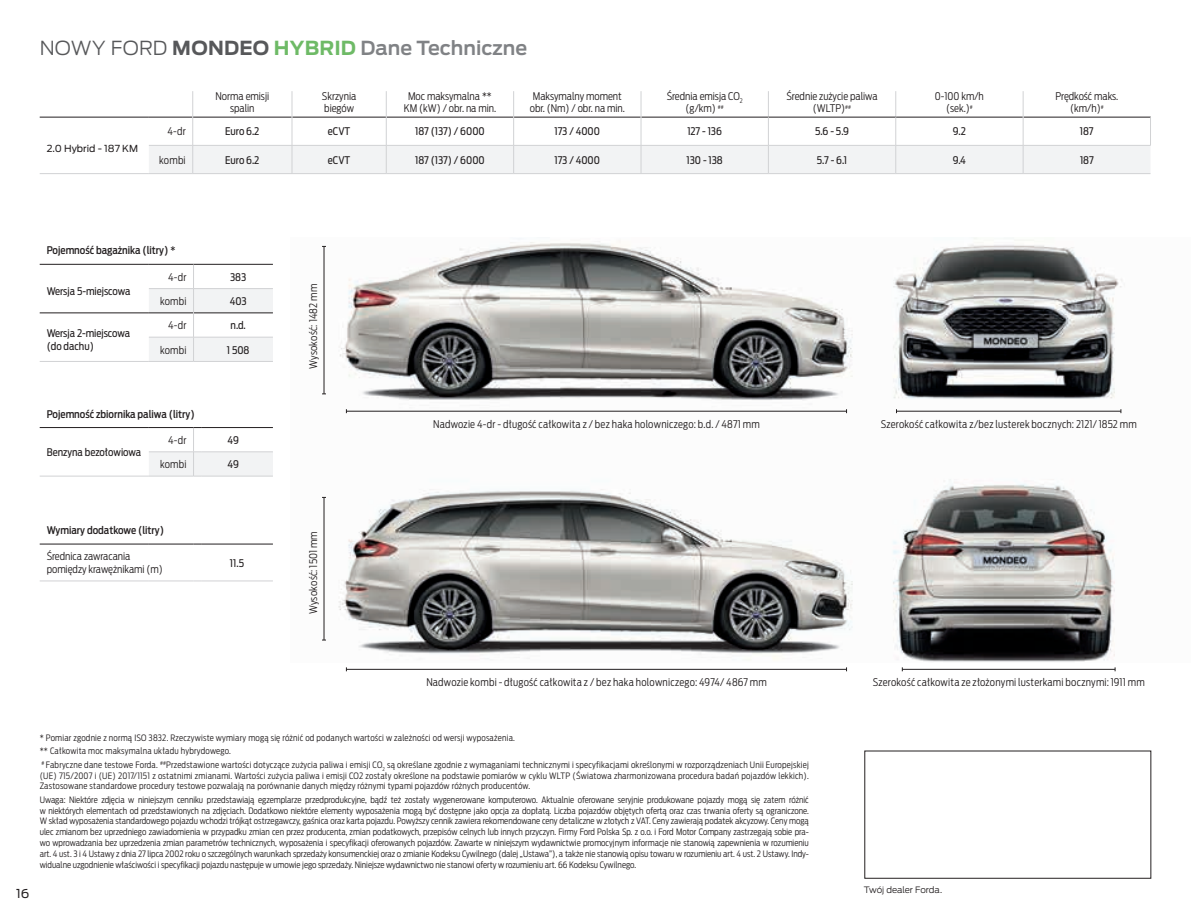
<style>
.page{position:relative;width:1191px;height:918px;background:#fff}
.page>*{position:absolute;margin:0;border:0;box-sizing:border-box;transform-origin:0 0}
.t1{font:600 19.25px "Ford Antenna";color:#808285}
.t2{font:12.25px "Ford Antenna";color:#231f20}
.t3{font:300 10.5px/12.6px "Ford Antenna Cond";letter-spacing:.01em;color:#231f20;text-align:center}
.t4{font:10.5px/12.6px "Ford Antenna Cond";color:#231f20}
.t5{font:500 10.5px "Ford Antenna Cond";color:#231f20}
.t6{font:9.62px "Ford Antenna";color:#231f20}
.t7{font:300 8.75px/10.8px "Ford Antenna Cond";letter-spacing:.025em;color:#231f20}
.t8{font:300 8.75px "Ford Antenna";color:#231f20}
.s1{font-weight:300;color:#57585a}
.s2{font-weight:700;color:#57585a}
.s3{font-weight:700;color:#6eba66}
.s4{font-weight:400}
</style>
<div class="page">
<hr style="left:40px;top:173px;width:109px;height:1px;background:#d1d2d4">
<hr style="left:40px;top:117px;width:109px;height:1px;background:#231f20">
<svg style="left:149px;top:91px;width:1002px;height:83px"></svg>
<hr style="left:149px;top:145px;width:44px;height:1px;background:#d1d2d4">
<hr style="left:193px;top:145px;width:99px;height:1px;background:#d1d2d4">
<hr style="left:292px;top:145px;width:94px;height:1px;background:#d1d2d4">
<hr style="left:386px;top:145px;width:127px;height:1px;background:#d1d2d4">
<hr style="left:513px;top:145px;width:128px;height:1px;background:#d1d2d4">
<hr style="left:641px;top:145px;width:127px;height:1px;background:#d1d2d4">
<hr style="left:768px;top:145px;width:127px;height:1px;background:#d1d2d4">
<hr style="left:895px;top:145px;width:128px;height:1px;background:#d1d2d4">
<hr style="left:1023px;top:145px;width:127px;height:1px;background:#d1d2d4">
<hr style="left:40px;top:264px;width:109px;height:1px;background:#231f20">
<hr style="left:149px;top:361px;width:44px;height:1px;background:#d1d2d4">
<hr style="left:193px;top:361px;width:80px;height:1px;background:#d1d2d4">
<hr style="left:40px;top:312px;width:109px;height:1px;background:#231f20">
<svg style="left:149px;top:264px;width:124px;height:97px"></svg>
<hr style="left:40px;top:361px;width:109px;height:1px;background:#d1d2d4">
<hr style="left:40px;top:427px;width:109px;height:1px;background:#231f20">
<hr style="left:40px;top:543px;width:109px;height:1px;background:#231f20">
<hr style="left:149px;top:543px;width:44px;height:1px;background:#231f20">
<hr style="left:201px;top:543px;width:72px;height:1px;background:#231f20">
<hr style="left:40px;top:580px;width:109px;height:1px;background:#d1d2d4">
<hr style="left:149px;top:580px;width:44px;height:1px;background:#d1d2d4">
<hr style="left:201px;top:580px;width:72px;height:1px;background:#d1d2d4">
<hr style="left:40px;top:476px;width:109px;height:1px;background:#d1d2d4">
<svg style="left:149px;top:427px;width:124px;height:50px"></svg>
<img style="left:322px;top:238px;width:800px;height:424px">
<hr style="left:324px;top:246px;width:1px;height:148px;background:#231f20">
<hr style="left:896px;top:411px;width:224px;height:1px;background:#231f20">
<hr style="left:902px;top:669px;width:213px;height:1px;background:#231f20">
<hr style="left:346px;top:411px;width:500px;height:1px;background:#231f20">
<hr style="left:346px;top:669px;width:500px;height:1px;background:#231f20">
<hr style="left:324px;top:497px;width:1px;height:143px;background:#231f20">
<h1 class="t1" style="left:40px;top:31px;width:489px"><span class="s1">NOWY FORD</span> <span class="s2">MONDEO</span> <span class="s3">HYBRID</span> Dane Techniczne</h1>
<p class="t6" style="left:47px;top:140px;width:93px">2.0 Hybrid - 187 KM</p>
<p class="t3" style="left:215px;top:88px;width:55px">Norma emisji spalin</p>
<p class="t3" style="left:322px;top:88px;width:36px;text-align:left">Skrzynia biegów</p>
<p class="t3" style="left:404px;top:88px;width:94px">Moc maksymalna **<br>KM (kW) / obr. na min.</p>
<p class="t3" style="left:530px;top:88px;width:97px;text-align:left">Maksymalny moment obr. (Nm) / obr. na min.</p>
<p class="t3" style="left:666px;top:88px;width:78px">Średnia emisja CO<sub>2 </sub>(g/km) <sup>##</sup></p>
<p class="t3" style="left:786px;top:88px;width:93px">Średnie zużycie paliwa (WLTP)<sup>##</sup></p>
<p class="t3" style="left:935px;top:88px;width:50px">0-100 km/h (sek.)<sup>#</sup></p>
<p class="t3" style="left:1055px;top:88px;width:64px">Prędkość maks. (km/h)<sup>#</sup></p>
<p class="t3" style="left:167px;top:124px;width:20px">4-dr</p>
<p class="t4" style="left:225px;top:124px;width:36px">Euro 6.2</p>
<p class="t4" style="left:328px;top:124px;width:24px">eCVT</p>
<p class="t4" style="left:415px;top:124px;width:71px">187 (137) / 6000</p>
<p class="t4" style="left:554px;top:124px;width:47px">173 / 4000</p>
<p class="t4" style="left:687px;top:124px;width:36px">127 - 136</p>
<p class="t4" style="left:815px;top:124px;width:36px">5.6 - 5.9</p>
<p class="t4" style="left:953px;top:124px;width:14px">9.2</p>
<p class="t4" style="left:1080px;top:124px;width:15px">187</p>
<p class="t3" style="left:159px;top:152px;width:28px">kombi</p>
<p class="t4" style="left:225px;top:152px;width:36px">Euro 6.2</p>
<p class="t4" style="left:328px;top:152px;width:24px">eCVT</p>
<p class="t4" style="left:415px;top:152px;width:71px">187 (137) / 6000</p>
<p class="t4" style="left:554px;top:152px;width:47px">173 / 4000</p>
<p class="t4" style="left:686px;top:152px;width:38px">130 - 138</p>
<p class="t4" style="left:817px;top:152px;width:32px">5.7 - 6.1</p>
<p class="t4" style="left:953px;top:152px;width:15px">9.4</p>
<p class="t4" style="left:1080px;top:152px;width:15px">187</p>
<p class="t5" style="left:47px;top:241px;width:130px">Pojemność bagażnika (litry) <span class="s4">*</span></p>
<p class="t4" style="left:47px;top:284px;width:85px">Wersja 5-miejscowa</p>
<p class="t3" style="left:168px;top:269px;width:20px">4-dr</p>
<p class="t4" style="left:230px;top:269px;width:18px">383</p>
<p class="t3" style="left:160px;top:293px;width:28px">kombi</p>
<p class="t4" style="left:230px;top:293px;width:19px">403</p>
<p class="t4" style="left:47px;top:326px;width:85px">Wersja 2-miejscowa (do dachu)</p>
<p class="t3" style="left:168px;top:318px;width:20px">4-dr</p>
<p class="t4" style="left:231px;top:318px;width:17px">n.d.</p>
<p class="t3" style="left:160px;top:342px;width:28px">kombi</p>
<p class="t4" style="left:227px;top:342px;width:24px">1 508</p>
<p class="t5" style="left:47px;top:405px;width:149px">Pojemność zbiornika paliwa (litry)</p>
<p class="t4" style="left:47px;top:444px;width:96px">Benzyna bezołowiowa</p>
<p class="t3" style="left:168px;top:432px;width:20px">4-dr</p>
<p class="t4" style="left:227px;top:432px;width:13px">49</p>
<p class="t3" style="left:160px;top:457px;width:28px">kombi</p>
<p class="t4" style="left:227px;top:457px;width:13px">49</p>
<p class="t5" style="left:47px;top:521px;width:119px">Wymiary dodatkowe (litry)</p>
<p class="t3" style="left:47px;top:549px;width:118px;text-align:left">Średnica zawracania pomiędzy krawężnikami (m)</p>
<p class="t4" style="left:230px;top:555px;width:16px">11.5</p>
<p class="t3" style="left:306px;top:369px;width:87px;rotate:-90deg">Wysokość: 1482 mm</p>
<p class="t3" style="left:306px;top:614px;width:85px;rotate:-90deg">Wysokość: 1501 mm</p>
<p class="t3" style="left:433px;top:416px;width:328px">Nadwozie 4-dr - długość całkowita z / bez haka holowniczego: b.d. / 4871 mm</p>
<p class="t3" style="left:880px;top:416px;width:257px">Szerokość całkowita z/bez lusterek bocznych: 2121/ 1852 mm</p>
<p class="t3" style="left:426px;top:675px;width:342px">Nadwozie kombi - długość całkowita z / bez haka holowniczego: 4974/ 4867 mm</p>
<p class="t3" style="left:872px;top:675px;width:273px">Szerokość całkowita ze złożonymi lusterkami bocznymi: 1911 mm</p>
<h2 class="t2" style="left:16px;top:883px;width:15px">16</h2>
<p class="t7" style="left:40px;top:730px;width:770px;line-height:13.3px">* Pomiar zgodnie z normą ISO 3832. Rzeczywiste wymiary mogą się różnić od podanych wartości w zależności od wersji wyposażenia.<br>** Całkowita moc maksymalna układu hybrydowego.<br><sup>#</sup> Fabryczne dane testowe Forda. <sup>##</sup>Przedstawione wartości dotyczące zużycia paliwa i emisji CO<sub>2</sub> są określane zgodnie z wymaganiami technicznymi i specyfikacjami określonymi w rozporządzeniach Unii Europejskiej</p>
<p class="t7" style="left:40px;top:769px;width:770px">(UE) 715/2007 i (UE) 2017/1151 z ostatnimi zmianami. Wartości zużycia paliwa i emisji CO2 zostały określone na podstawie pomiarów w cyklu WLTP (Światowa zharmonizowana procedura badań pojazdów lekkich).<br>Zastosowane standardowe procedury testowe pozwalają na porównanie danych między różnymi typami pojazdów różnych producentów.</p>
<p class="t7" style="left:40px;top:793px;width:771px;text-align:justify">Uwaga: Niektóre zdjęcia w niniejszym cenniku przedstawiają egzemplarze przedprodukcyjne, bądź też zostały wygenerowane komputerowo. Aktualnie oferowane seryjnie produkowane pojazdy mogą się zatem różnić w niektórych elementach od przedstawionych na zdjęciach. Dodatkowo niektóre elementy wyposażenia mogą być dostępne jako opcja za dopłatą. Liczba pojazdów objętych ofertą oraz czas trwania oferty są ograniczone.<br>W skład wyposażenia standardowego pojazdu wchodzi trójkąt ostrzegawczy, gaśnica oraz karta pojazdu. Powyższy cennik zawiera rekomendowane ceny detaliczne w złotych z VAT. Ceny zawierają podatek akcyzowy. Ceny mogą ulec zmianom bez uprzedniego zawiadomienia w przypadku zmian cen przez producenta, zmian podatkowych, przepisów celnych lub innych przyczyn. Firmy Ford Polska Sp. z o.o. i Ford Motor Company zastrzegają sobie pra&shy;wo wprowadzania bez uprzedzenia zmian parametrów technicznych, wyposażenia i specyfikacji oferowanych pojazdów. Zawarte w niniejszym wydawnictwie promocyjnym informacje nie stanowią zapewnienia w rozumieniu art. 4 ust. 3 i 4 Ustawy z dnia 27 lipca 2002 roku o szczególnych warunkach sprzedaży konsumenckiej oraz o zmianie Kodeksu Cywilnego (dalej „Ustawa”), a także nie stanowią opisu towaru w rozumieniu art. 4 ust. 2 Ustawy. Indy&shy;widualne uzgodnienie właściwości i specyfikacji pojazdu następuje w umowie jego sprzedaży. Niniejsze wydawnictwo nie stanowi oferty w rozumieniu art. 66 Kodeksu Cywilnego.</p>
<p class="t8" style="left:864px;top:882px;width:80px">Twój dealer Forda.</p>
</div>
